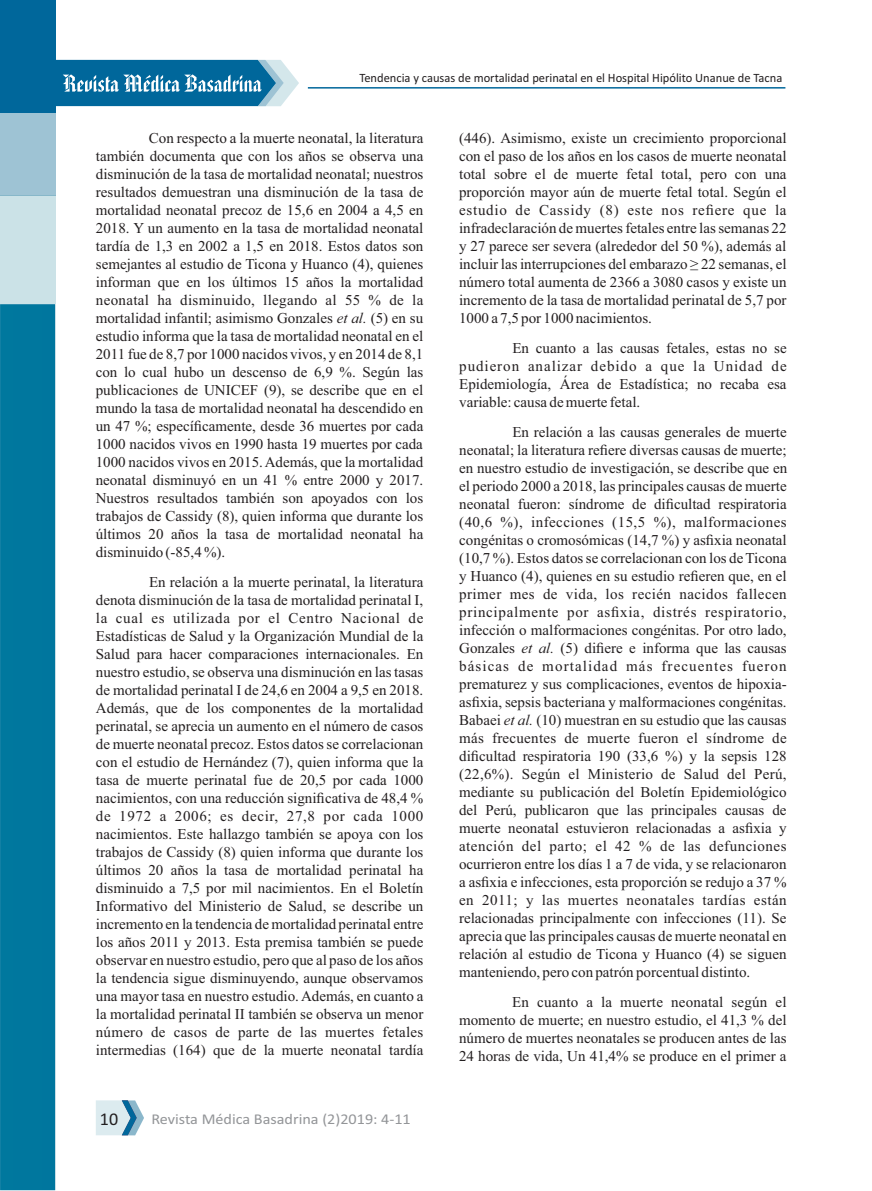
<style>
.page{position:relative;width:872px;height:1191px;background:#fff}
.page>*{position:absolute;margin:0;border:0;box-sizing:border-box;transform-origin:0 0}
.t1{font:18px "Calibri";color:#231f20}
.t2{font:15px/18px "Times New Roman";color:#231f20;text-align:justify}
.t3{font:15px "Calibri";color:#939598;scale:1.08 1}
.t4{font:12.75px "Calibri";color:#231f20}
.s1{font-style:italic}
</style>
<div class="page">
<svg style="left:96px;top:1100px;width:48px;height:35px;background:#b7d3df"></svg>
<div style="left:0;top:0;width:55px;height:113px;background:#00679b"></div>
<div style="left:0;top:113px;width:55px;height:83px;background:#9ec3d4"></div>
<div style="left:0;top:196px;width:55px;height:108px;background:#cbe2e7"></div>
<div style="left:0;top:304px;width:55px;height:886px;background:#00779e"></div>
<svg style="left:55px;top:60px;width:244px;height:46px;background:#3888b0"></svg>
<hr style="left:308px;top:87px;width:477px;height:2px;background:#00679b">
<p class="t4" style="left:359px;top:72px;width:424px">Tendencia y causas de mortalidad perinatal en el Hospital Hipólito Unanue de Tacna</p>
<p class="t2" style="left:96px;top:130px;width:329px;text-indent:53px">Con respecto a la muerte neonatal, la literatura también documenta que con los años se observa una disminución de la tasa de mortalidad neonatal; nuestros resultados demuestran una disminución de la tasa de mortalidad neonatal precoz de 15,6 en 2004 a 4,5 en 2018. Y un aumento en la tasa de mortalidad neonatal tardía de 1,3 en 2002 a 1,5 en 2018. Estos datos son semejantes al estudio de Ticona y Huanco (4), quienes informan que en los últimos 15 años la mortalidad neonatal ha disminuido, llegando al 55 % de la mortalidad infantil; asimismo Gonzales <span class="s1">et al.</span> (5) en su estudio informa que la tasa de mortalidad neonatal en el 2011 fue de 8,7 por 1000 nacidos vivos, y en 2014 de 8,1 con lo cual hubo un descenso de 6,9 %. Según las publicaciones de UNICEF (9), se describe que en el mundo la tasa de mortalidad neonatal ha descendido en un 47 %; específicamente, desde 36 muertes por cada 1000 nacidos vivos en 1990 hasta 19 muertes por cada 1000 nacidos vivos en 2015. Además, que la mortalidad neonatal disminuyó en un 41 % entre 2000 y 2017.<br>Nuestros resultados también son apoyados con los trabajos de Cassidy (8), quien informa que durante los últimos 20 años la tasa de mortalidad neonatal ha disminuido (-85,4 %).</p>
<p class="t2" style="left:96px;top:574px;width:329px;text-indent:53px">En relación a la muerte perinatal, la literatura denota disminución de la tasa de mortalidad perinatal I, la cual es utilizada por el Centro Nacional de Estadísticas de Salud y la Organización Mundial de la Salud para hacer comparaciones internacionales. En nuestro estudio, se observa una disminución en las tasas de mortalidad perinatal I de 24,6 en 2004 a 9,5 en 2018.<br>Además, que de los componentes de la mortalidad perinatal, se aprecia un aumento en el número de casos de muerte neonatal precoz. Estos datos se correlacionan con el estudio de Hernández (7), quien informa que la tasa de muerte perinatal fue de 20,5 por cada 1000 nacimientos, con una reducción significativa de 48,4 % de 1972 a 2006; es decir, 27,8 por cada 1000 nacimientos. Este hallazgo también se apoya con los trabajos de Cassidy (8) quien informa que durante los últimos 20 años la tasa de mortalidad perinatal ha disminuido a 7,5 por mil nacimientos. En el Boletín Informativo del Ministerio de Salud, se describe un incremento en la tendencia de mortalidad perinatal entre los años 2011 y 2013. Esta premisa también se puede observar en nuestro estudio, pero que al paso de los años la tendencia sigue disminuyendo, aunque observamos una mayor tasa en nuestro estudio. Además, en cuanto a la mortalidad perinatal II también se observa un menor número de casos de parte de las muertes fetales intermedias (164) que de la muerte neonatal tardía</p>
<p class="t1" style="left:100px;top:1111px;width:20px">10</p>
<p class="t3" style="left:151px;top:1112px;width:242px">Revista Médica Basadrina (2)2019: 4-11</p>
<p class="t2" style="left:459px;top:130px;width:329px">(446). Asimismo, existe un crecimiento proporcional con el paso de los años en los casos de muerte neonatal total sobre el de muerte fetal total, pero con una proporción mayor aún de muerte fetal total. Según el estudio de Cassidy (8) este nos refiere que la infradeclaración de muertes fetales entre las semanas 22 y 27 parece ser severa (alrededor del 50 %), además al incluir las interrupciones del embarazo ≥ 22 semanas, el número total aumenta de 2366 a 3080 casos y existe un incremento de la tasa de mortalidad perinatal de 5,7 por 1000 a 7,5 por 1000 nacimientos.</p>
<p class="t2" style="left:459px;top:340px;width:329px;text-indent:53px">En cuanto a las causas fetales, estas no se pudieron analizar debido a que la Unidad de Epidemiología, Área de Estadística; no recaba esa variable: causa de muerte fetal.</p>
<p class="t2" style="left:459px;top:424px;width:329px;text-indent:53px">En relación a las causas generales de muerte neonatal; la literatura refiere diversas causas de muerte; en nuestro estudio de investigación, se describe que en el periodo 2000 a 2018, las principales causas de muerte neonatal fueron: síndrome de dificultad respiratoria (40,6 %), infecciones (15,5 %), malformaciones congénitas o cromosómicas (14,7 %) y asfixia neonatal (10,7 %). Estos datos se correlacionan con los de Ticona y Huanco (4), quienes en su estudio refieren que, en el primer mes de vida, los recién nacidos fallecen principalmente por asfixia, distrés respiratorio, infección o malformaciones congénitas. Por otro lado, Gonzales <span class="s1">et al.</span> (5) difiere e informa que las causas básicas de mortalidad más frecuentes fueron prematurez y sus complicaciones, eventos de hipoxia&shy;asfixia, sepsis bacteriana y malformaciones congénitas.<br>Babaei <span class="s1">et al.</span> (10) muestran en su estudio que las causas más frecuentes de muerte fueron el síndrome de dificultad respiratoria 190 (33,6 %) y la sepsis 128 (22,6%). Según el Ministerio de Salud del Perú, mediante su publicación del Boletín Epidemiológico del Perú, publicaron que las principales causas de muerte neonatal estuvieron relacionadas a asfixia y atención del parto; el 42 % de las defunciones ocurrieron entre los días 1 a 7 de vida, y se relacionaron a asfixia e infecciones, esta proporción se redujo a 37 % en 2011; y las muertes neonatales tardías están relacionadas principalmente con infecciones (11). Se aprecia que las principales causas de muerte neonatal en relación al estudio de Ticona y Huanco (4) se siguen manteniendo, pero con patrón porcentual distinto.</p>
<p class="t2" style="left:459px;top:994px;width:329px;text-indent:53px">En cuanto a la muerte neonatal según el momento de muerte; en nuestro estudio, el 41,3 % del número de muertes neonatales se producen antes de las 24 horas de vida, Un 41,4% se produce en el primer a</p>
</div>
